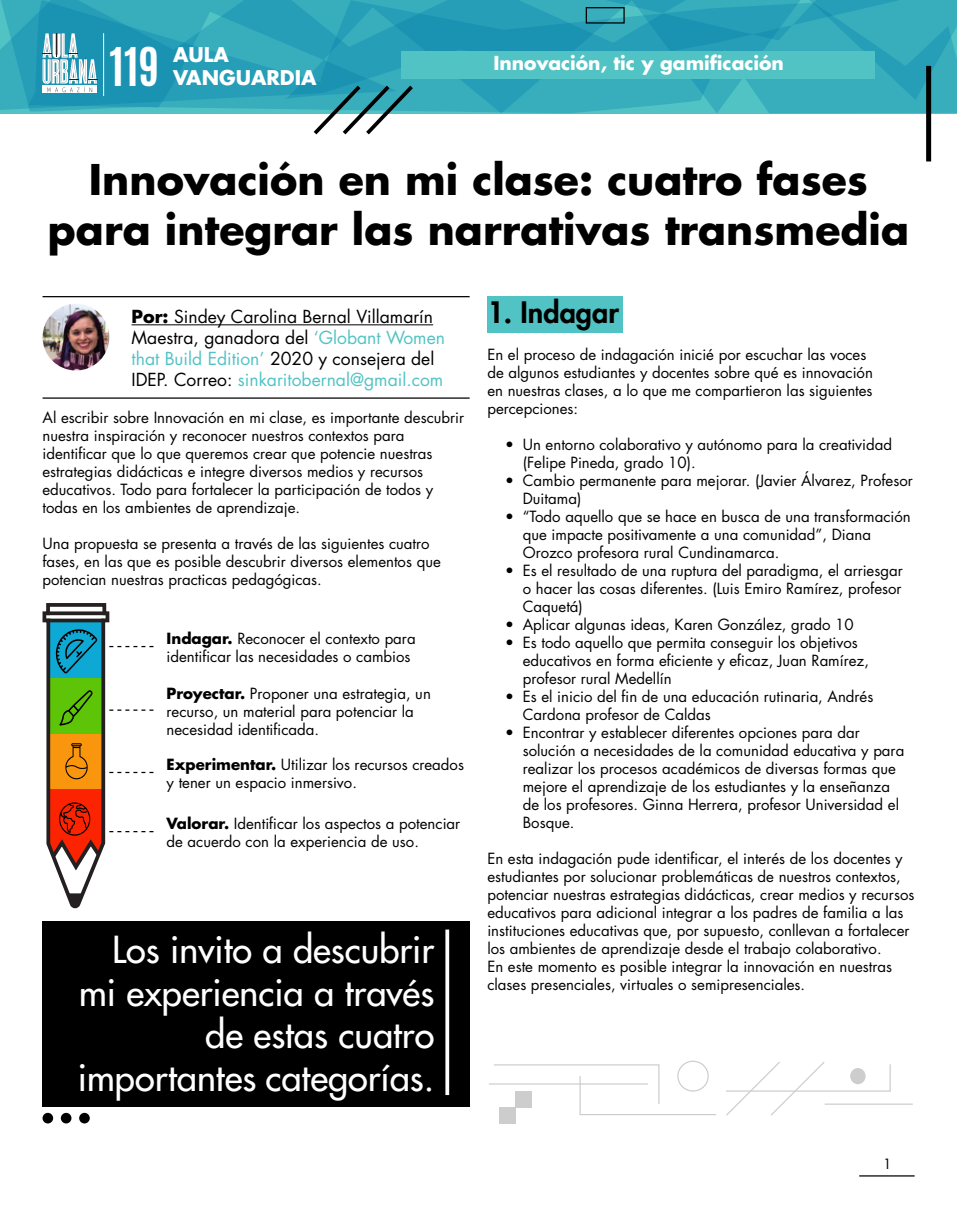
<style>
.page{position:relative;width:957px;height:1205px;background:#fff}
.page>*{position:absolute;margin:0;border:0;box-sizing:border-box;transform-origin:0 0}
.t1{font:700 44.62px "Antonio";color:#fff}
.t2{font:700 41.12px/49.4px "Futura Std";color:#000;text-align:center}
.Destacado{font:500 36.25px/42.5px "Futura Std";color:#fff;text-align:right}
.Pregunta_destacada_g{font:800 28.75px "Futura Std";color:#000}
.t3{font:700 19.75px "Futura Std";color:#fff}
.t4{font:700 18.75px "Futura Std";color:#fff}
.t5{font:17.5px/21px "Futura Std";color:#52c3c4}
.t6{font:17.5px "Futura Std";color:#000}
.Parrafo_normal{font:15px/18px "Futura Std";color:#000}
.t7{font:13.75px "Futura Std";color:#000}
.s1{font-weight:700}
.s2{color:#000}
</style>
<div class="page">
<hr style="left:859px;top:1175px;width:55px;height:1px;background:#000">
<div style="left:487px;top:296px;width:135px;height:37px;background:#52c3c4"></div>
<svg style="left:42px;top:603px;width:111px;height:306px"></svg>
<div style="left:43px;top:921px;width:426px;height:185px;background:#000"></div>
<div style="left:43px;top:1113px;width:10px;height:10px;background:#000;border-radius:50%"></div>
<div style="left:61px;top:1113px;width:10px;height:10px;background:#000;border-radius:50%"></div>
<div style="left:79px;top:1113px;width:11px;height:10px;background:#000;border-radius:50%"></div>
<svg style="left:445px;top:929px;width:4px;height:166px"></svg>
<hr style="left:489px;top:1083px;width:159px;height:1px;background:#000">
<div style="left:499px;top:1107px;width:17px;height:16px;background:#cdcdcd"></div>
<div style="left:677px;top:1060px;width:32px;height:31px;border:1px solid #000;border-radius:50%"></div>
<svg style="left:493px;top:1063px;width:223px;height:53px"></svg>
<svg style="left:726px;top:1062px;width:165px;height:54px"></svg>
<hr style="left:824px;top:1103px;width:89px;height:2px;background:#000">
<hr style="left:43px;top:397px;width:426px;height:2px;background:#000">
<hr style="left:43px;top:296px;width:426px;height:1px;background:#000">
<svg style="left:0;top:0;width:957px;height:113px;background:#2ea4b9"></svg>
<div style="left:43px;top:86px;width:54px;height:7px;background:#fff"></div>
<svg style="left:43px;top:33px;width:55px;height:59px"></svg>
<hr style="left:103px;top:33px;width:1px;height:63px;background:#fff">
<div style="left:586px;top:7px;width:39px;height:17px;border:1px solid #000"></div>
<div style="left:402px;top:51px;width:473px;height:27px;background:#52c3c4"></div>
<svg style="left:310px;top:82px;width:107px;height:53px"></svg>
<div style="left:926px;top:66px;width:5px;height:95px;background:#000"></div>
<img style="left:43px;top:304px;width:66px;height:66px;border-radius:33px">
<hr style="left:132px;top:324px;width:301px;height:1px;background:#000">
<p class="t1" style="left:109px;top:33px;width:52px">119</p>
<p class="t3" style="left:173px;top:41px;width:57px">AULA</p>
<p class="t3" style="left:173px;top:65px;width:145px">VANGUARDIA</p>
<p class="t4" style="left:493px;top:51px;width:292px">Innovación, tic y gamificación</p>
<p class="t2" style="left:48px;top:155px;width:862px">Innovación en mi clase: cuatro fases para integrar las narrativas transmedia</p>
<p class="t6" style="left:132px;top:305px;width:303px"><span class="s1">Por:</span> Sindey Carolina Bernal Villamarín</p>
<p class="t5" style="left:132px;top:327px;width:315px"><span class="s2">Maestra, ganadora del</span> ‘Globant Women that Build Edition’ <span class="s2">2020 y consejera del<br>IDEP. Correo:</span> sinkaritobernal@gmail.com</p>
<p class="Parrafo_normal" style="left:43px;top:408px;width:423px">Al escribir sobre Innovación en mi clase, es importante descubrir nuestra inspiración y reconocer nuestros contextos para identificar que lo que queremos crear que potencie nuestras estrategias didácticas e integre diversos medios y recursos educativos. Todo para fortalecer la participación de todos y todas en los ambientes de aprendizaje.</p>
<p class="Parrafo_normal" style="left:43px;top:534px;width:400px">Una propuesta se presenta a través de las siguientes cuatro fases, en las que es posible descubrir diversos elementos que potencian nuestras practicas pedagógicas.</p>
<p class="Parrafo_normal" style="left:167px;top:630px;width:250px"><span class="s1">Indagar.</span> Reconocer el contexto para identificar las necesidades o cambios</p>
<p class="Parrafo_normal" style="left:167px;top:684px;width:266px"><span class="s1">Proyectar.</span> Proponer una estrategia, un recurso, un material para potenciar la necesidad identificada.</p>
<p class="Parrafo_normal" style="left:167px;top:755px;width:299px"><span class="s1">Experimentar.</span> Utilizar los recursos creados y tener un espacio inmersivo.</p>
<p class="Parrafo_normal" style="left:167px;top:814px;width:295px"><span class="s1">Valorar.</span> Identificar los aspectos a potenciar de acuerdo con la experiencia de uso.</p>
<p class="Destacado" style="left:79px;top:929px;width:357px">Los invito a descubrir mi experiencia a través</p>
<p class="Destacado" style="left:78px;top:1014px;width:358px">de estas cuatro importantes categorías.</p>
<p class="Pregunta_destacada_g" style="left:487px;top:295px;width:133px">1. Indagar</p>
<p class="Parrafo_normal" style="left:487px;top:345px;width:387px">En el proceso de indagación inicié por escuchar las voces de algunos estudiantes y docentes sobre qué es innovación en nuestras clases, a lo que me compartieron las siguientes percepciones:</p>
<p class="Parrafo_normal" style="left:523px;top:435px;width:371px;text-indent:-18px">• Un entorno colaborativo y autónomo para la creatividad (Felipe Pineda, grado 10).</p>
<p class="Parrafo_normal" style="left:523px;top:471px;width:391px;text-indent:-18px">• Cambio permanente para mejorar. (Javier Álvarez, Profesor<br>Duitama)</p>
<p class="Parrafo_normal" style="left:523px;top:507px;width:389px;text-indent:-18px">• “Todo aquello que se hace en busca de una transformación que impacte positivamente a una comunidad”, Diana<br>Orozco profesora rural Cundinamarca.</p>
<p class="Parrafo_normal" style="left:523px;top:561px;width:381px;text-align:justify;text-indent:-18px">• Es el resultado de una ruptura del paradigma, el arriesgar o hacer las cosas diferentes. (Luis Emiro Ramírez, profesor Caquetá)</p>
<p class="Parrafo_normal" style="left:505px;top:615px;width:350px">• Aplicar algunas ideas, Karen González, grado 10</p>
<p class="Parrafo_normal" style="left:523px;top:633px;width:348px;text-indent:-18px">• Es todo aquello que permita conseguir los objetivos educativos en forma eficiente y eficaz, Juan Ramírez, profesor rural Medellín</p>
<p class="Parrafo_normal" style="left:523px;top:687px;width:352px;text-indent:-18px">• Es el inicio del fin de una educación rutinaria, Andrés<br>Cardona profesor de Caldas</p>
<p class="Parrafo_normal" style="left:523px;top:723px;width:383px;text-indent:-18px">• Encontrar y establecer diferentes opciones para dar solución a necesidades de la comunidad educativa y para realizar los procesos académicos de diversas formas que mejore el aprendizaje de los estudiantes y la enseñanza de los profesores. Ginna Herrera, profesor Universidad el Bosque.</p>
<p class="Parrafo_normal" style="left:487px;top:849px;width:428px">En esta indagación pude identificar, el interés de los docentes y estudiantes por solucionar problemáticas de nuestros contextos, potenciar nuestras estrategias didácticas, crear medios y recursos educativos para adicional integrar a los padres de familia a las instituciones educativas que, por supuesto, conllevan a fortalecer los ambientes de aprendizaje desde el trabajo colaborativo.<br>En este momento es posible integrar la innovación en nuestras clases presenciales, virtuales o semipresenciales.</p>
<p class="t7" style="left:883px;top:1155px;width:10px">1</p>
</div>
